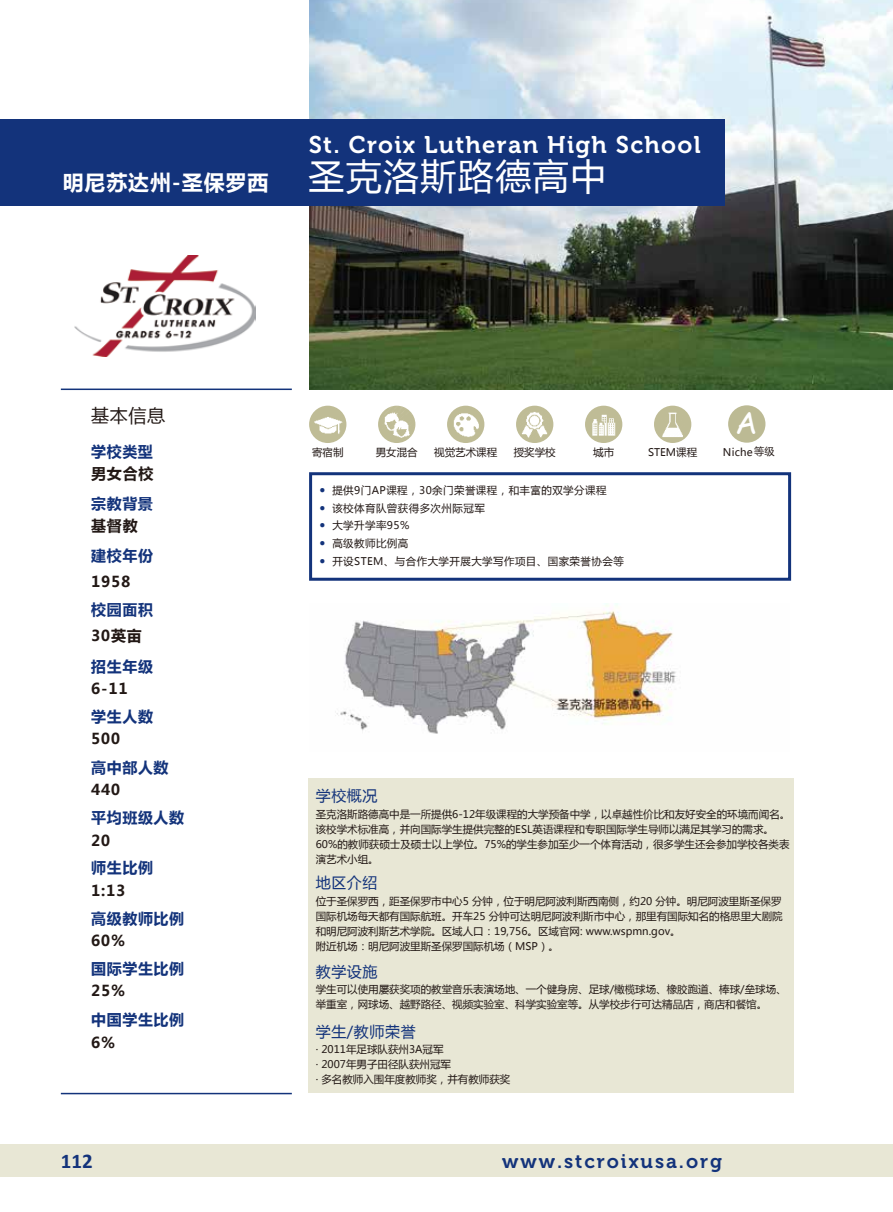
<style>
.page{position:relative;width:893px;height:1212px;background:#fff}
.page>*{position:absolute;margin:0;border:0;box-sizing:border-box;transform-origin:0 0}
.t1{font:36px "Microsoft Ya Hei";letter-spacing:.04em;color:#fff}
.t2{font:30.6px "Comic Sans MS";color:#fff}
.t3{font:24px "Museo 700";letter-spacing:.055em;color:#fff}
.t4{font:700 21px "Microsoft Ya Hei";letter-spacing:.04em;color:#fff}
.t5{font:700 21px "Calibri";color:#13337b}
.t6{font:19.5px "Museo 700";letter-spacing:.1em;color:#13337b}
.t7{font:18px "Microsoft Ya Hei";color:#221815}
.t8{font:700 15px "Microsoft Ya Hei";letter-spacing:.04em;color:#13337b}
.t9{font:700 15px "Microsoft Ya Hei";letter-spacing:.05em;color:#221815}
.t10{font:15px "Microsoft Ya Hei";letter-spacing:.04em;color:#13337b}
.t11{font:10.5px/15px "Microsoft Ya Hei";color:#221815}
.t12{font:10.5px "Microsoft Ya Hei";letter-spacing:.04em;color:#221815}
.s1{font-size:10.2px}
.s2{font-family:"Calibri";font-weight:700;font-size:12px;color:#13337b}
</style>
<div class="page">
<div style="left:308px;top:779px;width:486px;height:314px;background:#e8e7d5"></div>
<img style="left:309px;top:0;width:584px;height:390px">
<div style="left:0;top:119px;width:724px;height:87px;background:#13337b"></div>
<div style="left:0;top:1144px;width:893px;height:33px;background:#e8e7d5"></div>
<div style="left:309px;top:472px;width:482px;height:109px;border:3px solid #13337b"></div>
<hr style="left:61px;top:388px;width:231px;height:2px;background:#13337b">
<hr style="left:61px;top:1093px;width:231px;height:1px;background:#13337b">
<img style="left:309px;top:406px;width:37px;height:37px;border-radius:19px">
<img style="left:378px;top:406px;width:37px;height:37px;border-radius:19px">
<img style="left:447px;top:406px;width:37px;height:37px;border-radius:19px">
<img style="left:516px;top:406px;width:37px;height:37px;border-radius:19px">
<img style="left:585px;top:406px;width:37px;height:37px;border-radius:19px">
<img style="left:654px;top:406px;width:37px;height:37px;border-radius:19px">
<img style="left:74px;top:256px;width:182px;height:100px">
<img style="left:335px;top:603px;width:342px;height:131px">
<div style="left:728px;top:405px;width:37px;height:38px;background:#bcba94;border-radius:50%"></div>
<h3 class="t4" style="left:63px;top:168px;width:207px">明尼苏达州-圣保罗西</h3>
<h3 class="t3" style="left:309px;top:131px;width:393px">St. Croix Lutheran High School</h3>
<h1 class="t1" style="left:308px;top:151px;width:299px">圣克洛斯路德高中</h1>
<h3 class="t7" style="left:91px;top:403px;width:76px">基本信息</h3>
<h3 class="t8" style="left:91px;top:441px;width:63px">学校类型</h3>
<h3 class="t9" style="left:91px;top:463px;width:64px">男女合校</h3>
<h3 class="t8" style="left:91px;top:493px;width:63px">宗教背景</h3>
<h3 class="t9" style="left:91px;top:515px;width:48px">基督教</h3>
<h3 class="t8" style="left:91px;top:545px;width:63px">建校年份</h3>
<h3 class="t9" style="left:91px;top:571px;width:41px">1958</h3>
<h3 class="t8" style="left:91px;top:599px;width:63px">校园面积</h3>
<h3 class="t9" style="left:91px;top:625px;width:52px">30英亩</h3>
<h3 class="t8" style="left:91px;top:656px;width:63px">招生年级</h3>
<h3 class="t9" style="left:91px;top:678px;width:38px">6-11</h3>
<h3 class="t8" style="left:91px;top:706px;width:63px">学生人数</h3>
<h3 class="t9" style="left:91px;top:728px;width:31px">500</h3>
<h3 class="t8" style="left:91px;top:757px;width:79px">高中部人数</h3>
<h3 class="t9" style="left:91px;top:779px;width:31px">440</h3>
<h3 class="t8" style="left:91px;top:807px;width:95px">平均班级人数</h3>
<h3 class="t9" style="left:91px;top:830px;width:21px">20</h3>
<h3 class="t8" style="left:91px;top:857px;width:63px">师生比例</h3>
<h3 class="t9" style="left:91px;top:880px;width:36px">1:13</h3>
<h3 class="t8" style="left:91px;top:908px;width:95px">高级教师比例</h3>
<h3 class="t9" style="left:91px;top:930px;width:35px">60%</h3>
<h3 class="t8" style="left:91px;top:958px;width:95px">国际学生比例</h3>
<h3 class="t9" style="left:91px;top:980px;width:35px">25%</h3>
<h3 class="t8" style="left:91px;top:1009px;width:95px">中国学生比例</h3>
<h3 class="t9" style="left:91px;top:1032px;width:25px">6%</h3>
<h3 class="t5" style="left:61px;top:1146px;width:33px">112</h3>
<h2 class="t2" style="left:735px;top:400px;width:24px">A</h2>
<p class="t11" style="left:312px;top:444px;width:33px">寄宿制</p>
<p class="t11" style="left:376px;top:444px;width:43px">男女混合</p>
<p class="t11" style="left:434px;top:444px;width:64px">视觉艺术课程</p>
<p class="t11" style="left:514px;top:444px;width:43px">授奖学校</p>
<p class="t11" style="left:593px;top:444px;width:22px">城市</p>
<p class="t11" style="left:648px;top:444px;width:51px">STEM课程</p>
<p class="t11" style="left:723px;top:444px;width:53px">Niche<span class="s1">等级</span></p>
<p class="t12" style="left:320px;top:483px;width:288px"><span class="s2">•</span> 提供9门AP课程，30余门荣誉课程，和丰富的双学分课程</p>
<p class="t12" style="left:320px;top:501px;width:167px"><span class="s2">•</span> 该校体育队曾获得多次州际冠军</p>
<p class="t12" style="left:320px;top:518px;width:91px"><span class="s2">•</span> 大学升学率95%</p>
<p class="t12" style="left:320px;top:536px;width:90px"><span class="s2">•</span> 高级教师比例高</p>
<p class="t12" style="left:320px;top:554px;width:306px"><span class="s2">•</span> 开设STEM、与合作大学开展大学写作项目、国家荣誉协会等</p>
<h3 class="t10" style="left:316px;top:785px;width:63px">学校概况</h3>
<p class="t11" style="left:316px;top:806px;width:476px">圣克洛斯路德高中是一所提供6-12年级课程的大学预备中学，以卓越性价比和友好安全的环境而闻名。该校学术标准高，并向国际学生提供完整的ESL英语课程和专职国际学生导师以满足其学习的需求。60%的教师获硕士及硕士以上学位。75%的学生参加至少一个体育活动，很多学生还会参加学校各类表演艺术小组。</p>
<p class="t11" style="left:316px;top:893px;width:468px">位于圣保罗西，距圣保罗市中心5 分钟，位于明尼阿波利斯西南侧，约20 分钟。明尼阿波里斯圣保罗国际机场每天都有国际航班。开车25 分钟可达明尼阿波利斯市中心，那里有国际知名的格思里大剧院和明尼阿波利斯艺术学院。区域人口：19,756。区域官网: www.wspmn.gov。<br>附近机场：明尼阿波里斯圣保罗国际机场（MSP）。</p>
<h3 class="t10" style="left:316px;top:961px;width:63px">教学设施</h3>
<p class="t11" style="left:316px;top:982px;width:472px">学生可以使用屡获奖项的教堂音乐表演场地、一个健身房、足球/橄榄球场、橡胶跑道、棒球/垒球场、举重室，网球场、越野路径、视频实验室、科学实验室等。从学校步行可达精品店，商店和餐馆。</p>
<h3 class="t10" style="left:316px;top:1021px;width:101px">学生/教师荣誉</h3>
<p class="t11" style="left:316px;top:1042px;width:196px">· 2011年足球队获州3A冠军<br>· 2007年男子田径队获州冠军<br>· 多名教师入围年度教师奖，并有教师获奖</p>
<h3 class="t10" style="left:316px;top:872px;width:63px">地区介绍</h3>
<h3 class="t6" style="left:502px;top:1150px;width:221px">www.stcroixusa.org</h3>
</div>
